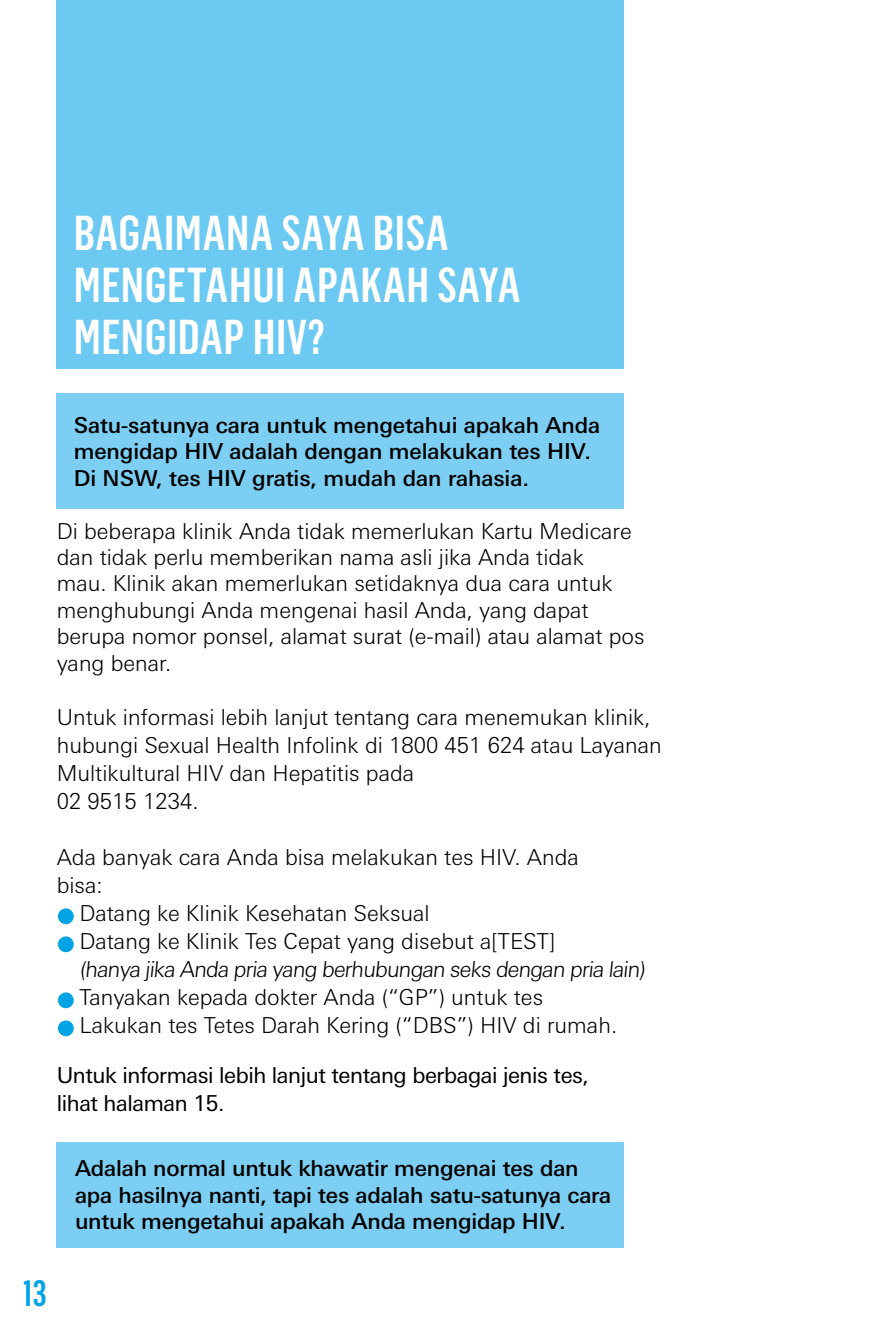
<style>
.page{position:relative;width:885px;height:1327px;background:#fff}
.page>*{position:absolute;margin:0;border:0;box-sizing:border-box;transform-origin:0 0}
.t1{font:500 48px/52px "Flama Condensed";letter-spacing:.01em;color:#fff}
.t2{font:500 36px "Flama Condensed";color:#00a3e6}
.t3{font:300 22px/26.4px "Linotype Univers Basic";color:#000}
.t4{font:500 22px/26.4px "Linotype Univers Basic";letter-spacing:-.01em;color:#000}
.t5{font:22px/28px "Linotype Univers Basic";letter-spacing:-.02em;color:#000}
.s1{font-size:35.4px;color:#00a3e6}
</style>
<div class="page">
<div style="left:57px;top:0;width:567px;height:369px;background:#6cc9f2"></div>
<div style="left:57px;top:1141px;width:567px;height:106px;background:#7ccef3"></div>
<div style="left:57px;top:393px;width:567px;height:115px;background:#7ccef3"></div>
<div style="left:58px;top:908px;width:16px;height:16px;border:3px solid #00a3e6;border-radius:50%"></div>
<div style="left:58px;top:936px;width:16px;height:16px;border:3px solid #00a3e6;border-radius:50%"></div>
<div style="left:58px;top:992px;width:16px;height:16px;border:3px solid #00a3e6;border-radius:50%"></div>
<div style="left:58px;top:1020px;width:16px;height:16px;border:3px solid #00a3e6;border-radius:50%"></div>
<h1 class="t1" style="left:74px;top:205px;width:448px">BAGAIMANA SAYA BISA<br>MENGETAHUI APAKAH SAYA<br>MENGIDAP HIV?</h1>
<p class="t4" style="left:74px;top:412px;width:528px">Satu-satunya cara untuk mengetahui apakah Anda mengidap HIV adalah dengan melakukan tes HIV.<br>Di NSW, tes HIV gratis, mudah dan rahasia.</p>
<p class="t3" style="left:57px;top:517px;width:589px">Di beberapa klinik Anda tidak memerlukan Kartu Medicare dan tidak perlu memberikan nama asli jika Anda tidak<br>mau. Klinik akan memerlukan setidaknya dua cara untuk menghubungi Anda mengenai hasil Anda, yang dapat berupa nomor ponsel, alamat surat (e-mail) atau alamat pos yang benar.</p>
<p class="t3" style="left:57px;top:703px;width:606px;line-height:28px">U ntuk informasi lebih lanjut tentang cara menemukan klinik, hubungi Sexual Health Infolink di 1800 451 624 atau Layanan Multikultural HIV dan Hepatitis pada<br>02 9515 1234.</p>
<p class="t3" style="left:57px;top:843px;width:523px;line-height:28px">Ada banyak cara Anda bisa melakukan tes HIV. Anda bisa:</p>
<p class="t3" style="left:57px;top:900px;width:374px"><span class="s1">•</span> Datang ke Klinik Kesehatan Seksual</p>
<p class="t3" style="left:79px;top:927px;width:570px;line-height:28px;text-indent:-23px"><span class="s1">•</span> Datang ke Klinik Tes Cepat yang disebut a[TEST]<br>(hanya jika Anda pria yang berhubungan seks dengan pria lain)</p>
<p class="t3" style="left:57px;top:984px;width:488px"><span class="s1">•</span> Tanyakan kepada dokter Anda (“GP”) untuk tes</p>
<p class="t3" style="left:57px;top:1012px;width:562px"><span class="s1">•</span> Lakukan tes Tetes Darah Kering (“DBS”) HIV di rumah.</p>
<p class="t5" style="left:57px;top:1061px;width:533px">Untuk informasi lebih lanjut tentang berbagai jenis tes, lihat halaman 15.</p>
<h2 class="t2" style="left:23px;top:1271px;width:25px">13</h2>
<p class="t4" style="left:75px;top:1155px;width:537px">Adalah normal untuk khawatir mengenai tes dan apa hasilnya nanti, tapi tes adalah satu-satunya cara untuk mengetahui apakah Anda mengidap HIV.</p>
</div>
